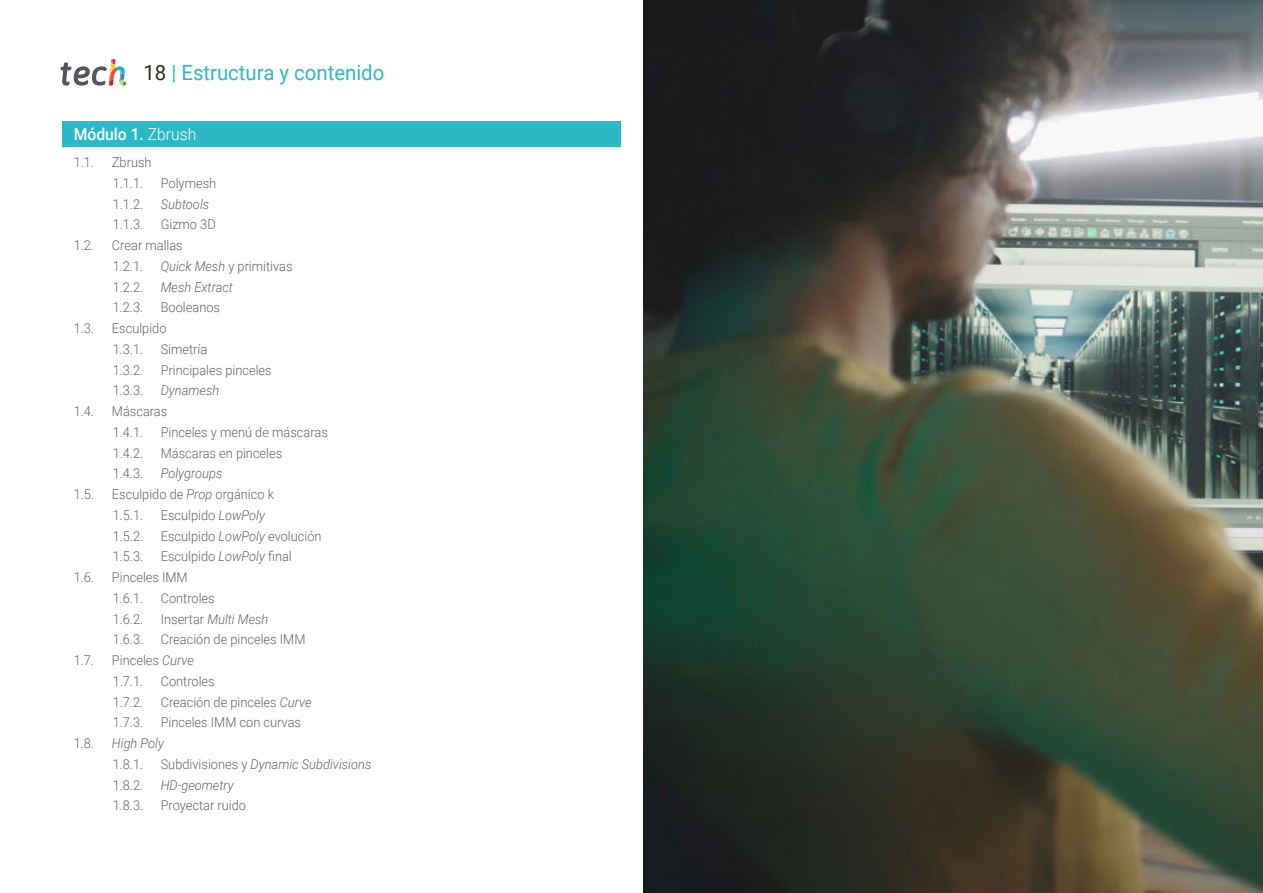
<style>
.page{position:relative;width:1263px;height:893px;background:#fff}
.page>*{position:absolute;margin:0;border:0;box-sizing:border-box;transform-origin:0 0}
.t1{font:21px "Roboto";color:#2db8c5}
.t2{font:500 16.5px "Roboto";color:#fff;scale:.95 1}
.t3{font:300 13.5px/20.7px "Roboto";color:#61646a;scale:.95 1}
.t4{font:italic 300 13.5px "Roboto";color:#61646a;scale:.95 1}
.s1{color:#312e20}
.s2{font-weight:300}
.s3{font-style:italic}
.s4{font-style:normal}
</style>
<div class="page">
<div style="left:63px;top:121px;width:558px;height:25px;background:#2db8c5"></div>
<svg style="left:61px;top:59px;width:65px;height:27px"></svg>
<img style="left:643px;top:0;width:620px;height:893px">
<h1 class="t1" style="left:144px;top:57px;width:242px"><span class="s1">18</span> | Estructura y contenido</h1>
<p class="t2" style="left:74px;top:123px;width:131px">Módulo 1. <span class="s2">Zbrush</span></p>
<p class="t3" style="left:74px;top:151px;width:23px">1.1.</p>
<p class="t3" style="left:112px;top:151px;width:43px">Zbrush<br>1.1.1.</p>
<p class="t3" style="left:161px;top:172px;width:60px">Polymesh</p>
<p class="t3" style="left:113px;top:193px;width:34px">1.1.2.</p>
<p class="t4" style="left:161px;top:194px;width:53px">Subtools</p>
<p class="t3" style="left:113px;top:214px;width:34px">1.1.3.</p>
<p class="t3" style="left:161px;top:214px;width:59px">Gizmo 3D</p>
<p class="t3" style="left:74px;top:234px;width:23px">1.2.</p>
<p class="t3" style="left:112px;top:234px;width:76px">Crear mallas<br>1.2.1.</p>
<p class="t3" style="left:161px;top:255px;width:140px"><span class="s3">Quick Mesh</span> y primitivas</p>
<p class="t3" style="left:113px;top:276px;width:34px">1.2.2.</p>
<p class="t4" style="left:161px;top:277px;width:77px">Mesh Extract</p>
<p class="t3" style="left:113px;top:297px;width:34px">1.2.3.</p>
<p class="t3" style="left:161px;top:297px;width:64px">Booleanos</p>
<p class="t3" style="left:74px;top:317px;width:23px">1.3.</p>
<p class="t3" style="left:112px;top:317px;width:59px">Esculpido<br>1.3.1.</p>
<p class="t3" style="left:161px;top:338px;width:51px">Simetría</p>
<p class="t3" style="left:113px;top:359px;width:34px">1.3.2.</p>
<p class="t3" style="left:161px;top:359px;width:118px">Principales pinceles</p>
<p class="t3" style="left:113px;top:380px;width:34px">1.3.3.</p>
<p class="t4" style="left:161px;top:381px;width:63px">Dynamesh</p>
<p class="t3" style="left:74px;top:400px;width:23px">1.4.</p>
<p class="t3" style="left:112px;top:400px;width:60px">Máscaras<br>1.4.1.</p>
<p class="t3" style="left:161px;top:421px;width:177px">Pinceles y menú de máscaras</p>
<p class="t3" style="left:113px;top:442px;width:34px">1.4.2.</p>
<p class="t3" style="left:161px;top:442px;width:129px">Máscaras en pinceles</p>
<p class="t3" style="left:113px;top:463px;width:34px">1.4.3.</p>
<p class="t4" style="left:161px;top:464px;width:66px">Polygroups</p>
<p class="t3" style="left:74px;top:483px;width:23px">1.5.</p>
<p class="t3" style="left:112px;top:483px;width:172px">Esculpido de <span class="s3">Prop</span> orgánico k<br>1.5.1.</p>
<p class="t3" style="left:161px;top:504px;width:111px">Esculpido <span class="s3">LowPoly</span></p>
<p class="t3" style="left:113px;top:525px;width:34px">1.5.2.</p>
<p class="t3" style="left:161px;top:525px;width:171px">Esculpido <span class="s3">LowPoly</span> evolución</p>
<p class="t3" style="left:113px;top:546px;width:34px">1.5.3.</p>
<p class="t3" style="left:161px;top:546px;width:139px">Esculpido <span class="s3">LowPoly</span> final</p>
<p class="t3" style="left:74px;top:566px;width:23px">1.6.</p>
<p class="t3" style="left:112px;top:566px;width:81px">Pinceles IMM<br>1.6.1.</p>
<p class="t3" style="left:161px;top:587px;width:58px">Controles</p>
<p class="t3" style="left:113px;top:608px;width:34px">1.6.2.</p>
<p class="t4" style="left:161px;top:609px;width:115px"><span class="s4">Insertar</span> Multi Mesh</p>
<p class="t3" style="left:113px;top:629px;width:34px">1.6.3.</p>
<p class="t3" style="left:161px;top:629px;width:154px">Creación de pinceles IMM</p>
<p class="t3" style="left:74px;top:649px;width:23px">1.7.</p>
<p class="t3" style="left:112px;top:649px;width:88px">Pinceles <span class="s3">Curve<br></span>1.7.1.</p>
<p class="t3" style="left:161px;top:670px;width:58px">Controles</p>
<p class="t3" style="left:113px;top:691px;width:34px">1.7.2.</p>
<p class="t3" style="left:161px;top:691px;width:160px">Creación de pinceles <span class="s3">Curve</span></p>
<p class="t3" style="left:113px;top:712px;width:34px">1.7.3.</p>
<p class="t3" style="left:161px;top:712px;width:149px">Pinceles IMM con curvas</p>
<p class="t3" style="left:74px;top:732px;width:23px">1.8.</p>
<p class="t4" style="left:112px;top:734px;width:56px">High Poly</p>
<p class="t3" style="left:113px;top:753px;width:34px">1.8.1.</p>
<p class="t4" style="left:161px;top:755px;width:223px"><span class="s4">Subdivisiones y</span> Dynamic Subdivisions</p>
<p class="t3" style="left:113px;top:774px;width:34px">1.8.2.</p>
<p class="t4" style="left:161px;top:775px;width:78px">HD-geometry</p>
<p class="t3" style="left:113px;top:795px;width:34px">1.8.3.</p>
<p class="t3" style="left:161px;top:795px;width:91px">Proyectar ruido</p>
</div>
